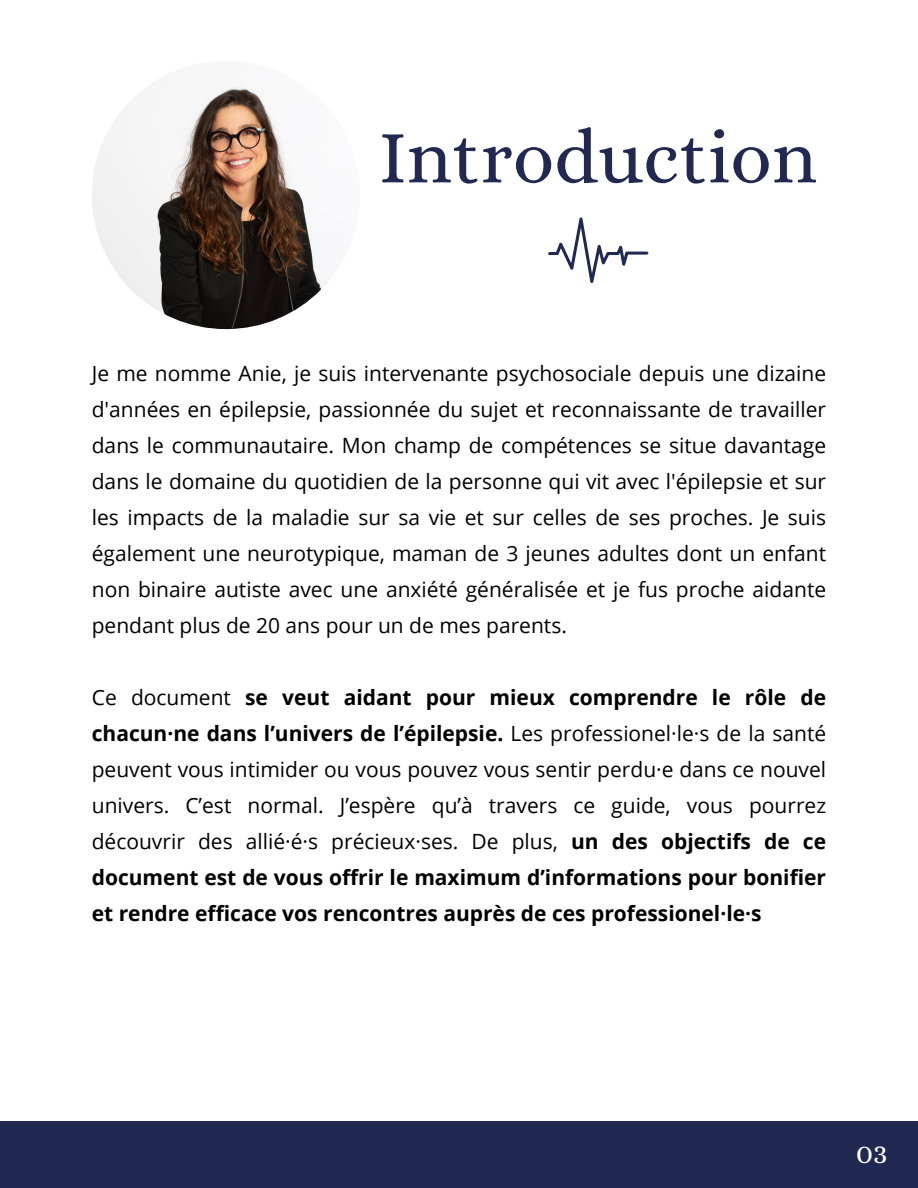
<style>
.page{position:relative;width:918px;height:1188px;background:#fff}
.page>*{position:absolute;margin:0;border:0;box-sizing:border-box;transform-origin:0 0}
.t1{font:75.75px "Alice";color:#212851}
.t2{font:30px "Alice";color:#fff}
.t3{font:21px/36px "Open Sans";color:#000;text-align:justify}
.t4{font:700 21px/36px "Open Sans";color:#000;text-align:justify}
.s1{font-weight:400}
</style>
<div class="page">
<img style="left:92px;top:61px;width:268px;height:268px;border-radius:50%">
<div style="left:0;top:1121px;width:918px;height:67px;background:#212851"></div>
<svg style="left:548px;top:217px;width:100px;height:66px"></svg>
<p class="t1" style="left:379px;top:113px;width:440px">Introduction</p>
<h1 class="t3" style="left:92px;top:355px;width:736px">Je me nomme Anie, je suis intervenante psychosociale depuis une dizaine d'années en épilepsie, passionnée du sujet et reconnaissante de travailler dans le communautaire. Mon champ de compétences se situe davantage dans le domaine du quotidien de la personne qui vit avec l'épilepsie et sur les impacts de la maladie sur sa vie et sur celles de ses proches. Je suis également une neurotypique, maman de 3 jeunes adultes dont un enfant non binaire autiste avec une anxiété généralisée et je fus proche aidante pendant plus de 20 ans pour un de mes parents.</h1>
<p class="t4" style="left:92px;top:679px;width:736px"><span class="s1">Ce document</span> se veut aidant pour mieux comprendre le rôle de chacun·ne dans l’univers de l’épilepsie. <span class="s1">Les professionel·le·s de la santé peuvent vous intimider ou vous pouvez vous sentir perdu·e dans ce nouvel univers. C’est normal. J’espère qu’à travers ce guide, vous pourrez découvrir des allié·é·s précieux·ses. De plus,</span> un des objectifs de ce document est de vous offrir le maximum d’informations pour bonifier et rendre efficace vos rencontres auprès de ces professionel·le·s</p>
<p class="t2" style="left:856px;top:1136px;width:34px">03</p>
</div>
